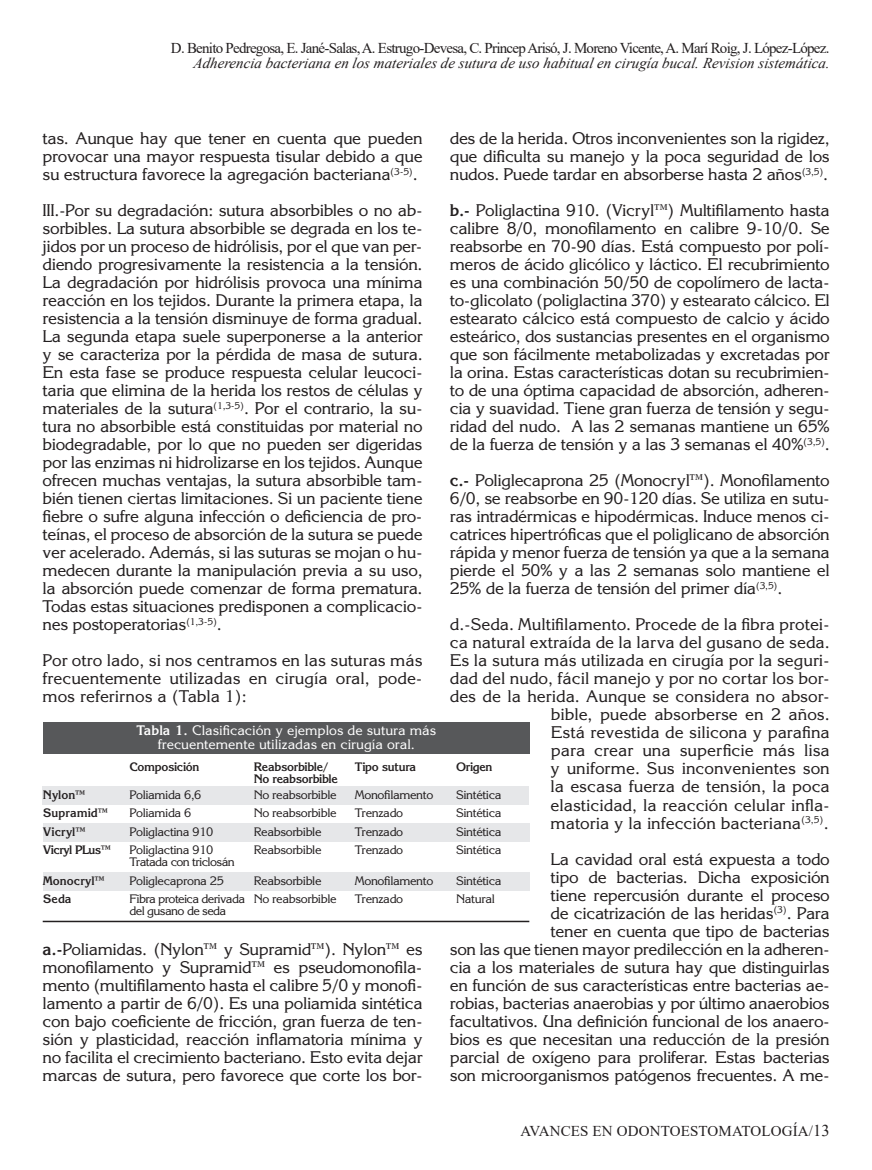
<style>
.page{position:relative;width:872px;height:1170px;background:#fff}
.page>*{position:absolute;margin:0;border:0;box-sizing:border-box;transform-origin:0 0}
.t1{font:16.5px/18px "Korinna Std";letter-spacing:-.02em;color:#231f20;text-align:justify}
.t2{font:16.5px/18px "Korinna Std";color:#231f20;text-align:right}
.t3{font:15px "Times New Roman";letter-spacing:-.05em;color:#231f20}
.t4{font:italic 15px "Times New Roman";color:#231f20}
.t5{font:15px "Times New Roman";letter-spacing:.01em;color:#231f20}
.t6{font:13.5px/13.5px "Korinna Std";color:#fff;text-align:center}
.t7{font:12px/18.5px "Korinna Std";letter-spacing:-.03em;color:#231f20}
.t8{font:12px/18.5px "Korinna Std";letter-spacing:-.05em;color:#231f20}
.t9{font:700 12px/12px "Korinna Std";letter-spacing:-.03em;color:#231f20}
.t10{font:700 12px/18.5px "Korinna Std";color:#231f20}
.s1{font-weight:700}
.s2{font-size:16.5px}
</style>
<div class="page">
<div style="left:43px;top:786px;width:486px;height:18px;background:#e6e7e9"></div>
<div style="left:43px;top:822px;width:487px;height:19px;background:#e6e7e9"></div>
<div style="left:43px;top:871px;width:487px;height:19px;background:#e6e7e9"></div>
<div style="left:43px;top:722px;width:487px;height:31px;background:#57585a"></div>
<hr style="left:43px;top:920px;width:486px;height:2px;background:#231f20">
<p class="t3" style="left:171px;top:37px;width:660px">D. Benito Pedregosa, E. Jané-Salas, A. Estrugo-Devesa, C. Princep Arisó, J. Moreno Vicente, A. Marí Roig, J. López-López.</p>
<p class="t4" style="left:193px;top:53px;width:639px">Adherencia bacteriana en los materiales de sutura de uso habitual en cirugía bucal. Revision sistemática.</p>
<p class="t1" style="left:43px;top:129px;width:381px">tas. Aunque hay que tener en cuenta que pueden provocar una mayor respuesta tisular debido a que su estructura favorece la agregación bacteriana<sup>(3-5)</sup>.</p>
<p class="t1" style="left:43px;top:201px;width:381px">III.-Por su degradación: sutura absorbibles o no ab&shy;sorbibles. La sutura absorbible se degrada en los te&shy;jidos por un proceso de hidrólisis, por el que van per&shy;diendo progresivamente la resistencia a la tensión.<br>La degradación por hidrólisis provoca una mínima reacción en los tejidos. Durante la primera etapa, la resistencia a la tensión disminuye de forma gradual.<br>La segunda etapa suele superponerse a la anterior y se caracteriza por la pérdida de masa de sutura.<br>En esta fase se produce respuesta celular leucoci&shy;taria que elimina de la herida los restos de células y materiales de la sutura<sup>(1,3-5)</sup>. Por el contrario, la su&shy;tura no absorbible está constituidas por material no biodegradable, por lo que no pueden ser digeridas por las enzimas ni hidrolizarse en los tejidos. Aunque ofrecen muchas ventajas, la sutura absorbible tam&shy;bién tienen ciertas limitaciones. Si un paciente tiene fiebre o sufre alguna infección o deficiencia de pro&shy;teínas, el proceso de absorción de la sutura se puede ver acelerado. Además, si las suturas se mojan o hu&shy;medecen durante la manipulación previa a su uso, la absorción puede comenzar de forma prematura.<br>Todas estas situaciones predisponen a complicacio&shy;nes postoperatorias<sup>(1,3-5)</sup>.</p>
<p class="t1" style="left:43px;top:651px;width:381px">Por otro lado, si nos centramos en las suturas más frecuentemente utilizadas en cirugía oral, pode&shy;mos referirnos a (Tabla 1):</p>
<p class="t10" style="left:43px;top:785px;width:69px">Nylon™<br>Supramid™<br>Vicryl™<br>Vicryl PLus™</p>
<p class="t10" style="left:43px;top:870px;width:63px">Monocryl™<br>Seda</p>
<p class="t6" style="left:136px;top:723px;width:301px"><span class="s1">Tabla 1.</span> Clasificación y ejemplos de sutura más frecuentemente utilizadas en cirugía oral.</p>
<p class="t9" style="left:129px;top:760px;width:71px">Composición</p>
<p class="t7" style="left:129px;top:785px;width:85px">Poliamida 6,6<br>Poliamida 6<br>Poliglactina 910<br>Poliglactina 910</p>
<p class="t8" style="left:129px;top:852px;width:117px">Tratada con triclosán<br>Poliglecaprona 25<br>Fibra proteica derivada</p>
<p class="t8" style="left:129px;top:901px;width:98px">del gusano de seda</p>
<p class="t9" style="left:254px;top:760px;width:86px">Reabsorbible/<br>No reabsorbible</p>
<p class="t7" style="left:254px;top:785px;width:84px">No reabsorbible<br>No reabsorbible<br>Reabsorbible<br>Reabsorbible</p>
<p class="t7" style="left:254px;top:870px;width:84px">Reabsorbible<br>No reabsorbible</p>
<p class="t9" style="left:355px;top:760px;width:63px">Tipo sutura</p>
<p class="t7" style="left:355px;top:785px;width:80px">Monofilamento<br>Trenzado<br>Trenzado<br>Trenzado</p>
<p class="t7" style="left:355px;top:870px;width:80px">Monofilamento<br>Trenzado</p>
<p class="t1" style="left:43px;top:939px;width:381px"><span class="s1">a.-</span>Poliamidas. (Nylon™ y Supramid™). Nylon™ es monofilamento y Supramid™ es pseudomonofila&shy;mento (multifilamento hasta el calibre 5/0 y monofi&shy;lamento a partir de 6/0). Es una poliamida sintética con bajo coeficiente de fricción, gran fuerza de ten&shy;sión y plasticidad, reacción inflamatoria mínima y no facilita el crecimiento bacteriano. Esto evita dejar marcas de sutura, pero favorece que corte los bor-</p>
<p class="t1" style="left:450px;top:129px;width:381px">des de la herida. Otros inconvenientes son la rigidez, que dificulta su manejo y la poca seguridad de los nudos. Puede tardar en absorberse hasta 2 años<sup>(3,5)</sup>.</p>
<p class="t1" style="left:450px;top:201px;width:381px"><span class="s1">b.-</span> Poliglactina 910. (Vicryl™) Multifilamento hasta calibre 8/0, monofilamento en calibre 9-10/0. Se reabsorbe en 70-90 días. Está compuesto por polí&shy;meros de ácido glicólico y láctico. El recubrimiento es una combinación 50/50 de copolímero de lacta&shy;to-glicolato (poliglactina 370) y estearato cálcico. El estearato cálcico está compuesto de calcio y ácido esteárico, dos sustancias presentes en el organismo que son fácilmente metabolizadas y excretadas por la orina. Estas características dotan su recubrimien&shy;to de una óptima capacidad de absorción, adheren&shy;cia y suavidad. Tiene gran fuerza de tensión y segu&shy;ridad del nudo. A las 2 semanas mantiene un 65% de la fuerza de tensión y a las 3 semanas el 40%<sup>(3,5)</sup>.</p>
<p class="t1" style="left:450px;top:471px;width:381px"><span class="s1">c.-</span> Poliglecaprona 25 (Monocryl™). Monofilamento 6/0, se reabsorbe en 90-120 días. Se utiliza en sutu&shy;ras intradérmicas e hipodérmicas. Induce menos ci&shy;catrices hipertróficas que el poliglicano de absorción rápida y menor fuerza de tensión ya que a la semana pierde el 50% y a las 2 semanas solo mantiene el 25% de la fuerza de tensión del primer día<sup>(3,5)</sup>.</p>
<p class="t2" style="left:450px;top:615px;width:381px">d.-Seda. Multifilamento. Procede de la fibra protei&shy;ca natural extraída de la larva del gusano de seda.<br>Es la sutura más utilizada en cirugía por la seguri&shy;dad del nudo, fácil manejo y por no cortar los bor&shy;des de la herida. Aunque se considera no absor&shy;bible, puede absorberse en 2 años.<br>Está revestida de silicona y parafina<br>para crear una superficie más lisa<br>y uniforme. Sus inconvenientes son<br>la escasa fuerza de tensión, la poca<br>elasticidad, la reacción celular infla-<br>matoria y la infección bacteriana<sup>(3,5)</sup>.</p>
<p class="t1" style="left:450px;top:849px;width:381px;text-align:right">La cavidad oral está expuesta a todo<br>tipo de bacterias. Dicha exposición<br>tiene repercusión durante el proceso<br>de cicatrización de las heridas<sup>(3)</sup>. Para<br>tener en cuenta que tipo de bacterias<br>son las que tienen mayor predilección en la adheren&shy;cia a los materiales de sutura hay que distinguirlas en función de sus características entre bacterias ae&shy;robias, bacterias anaerobias y por último anaerobios facultativos. Una definición funcional de los anaero&shy;bios es que necesitan una reducción de la presión parcial de oxígeno para proliferar. Estas bacterias son microorganismos patógenos frecuentes. A me-</p>
<p class="t9" style="left:456px;top:760px;width:38px">Origen</p>
<p class="t7" style="left:456px;top:785px;width:47px;text-align:justify">Sintética Sintética Sintética Sintética</p>
<p class="t7" style="left:456px;top:870px;width:47px">Sintética<br>Natural</p>
<p class="t5" style="left:520px;top:1120px;width:311px">AVANCES EN ODONTOESTOMATOLOGÍA/<span class="s2">13</span></p>
</div>
